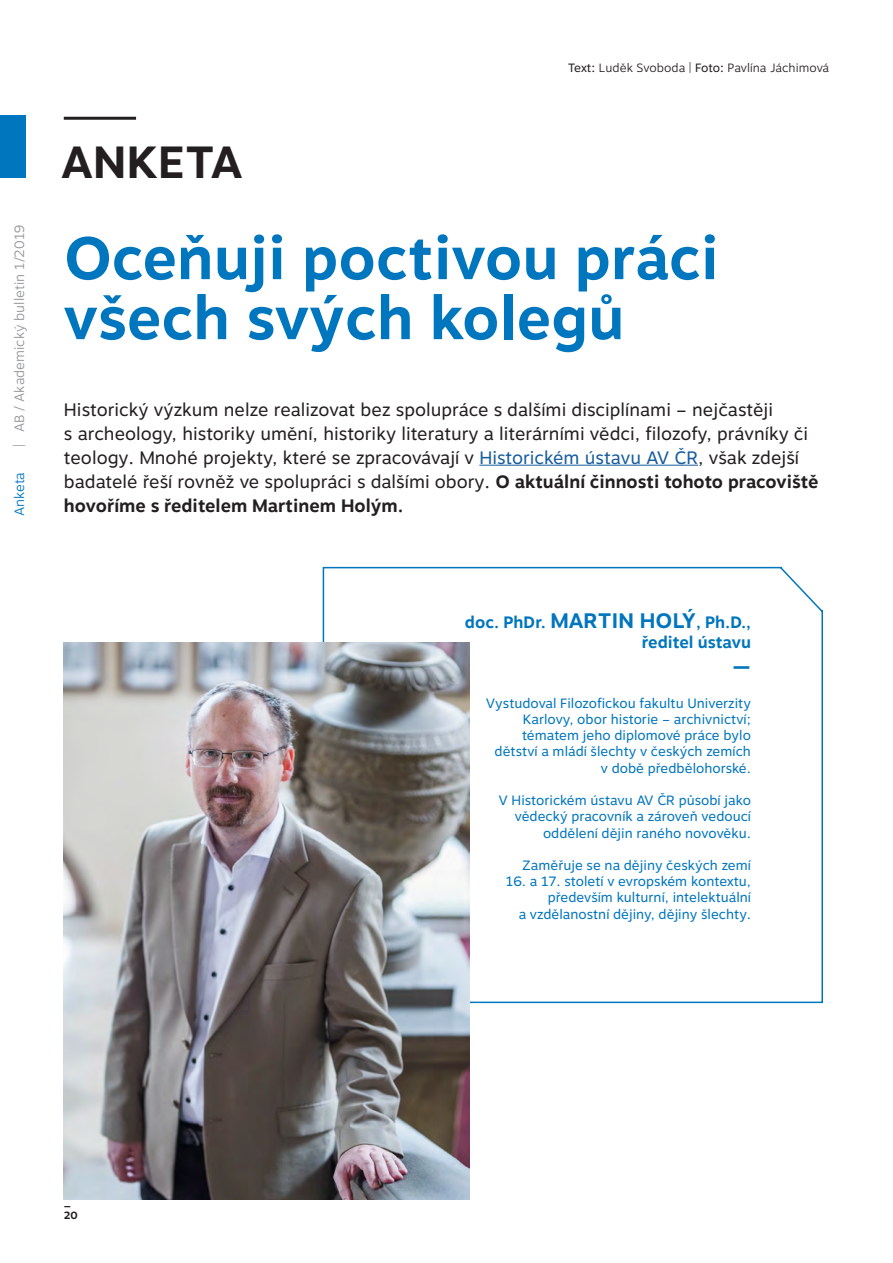
<style>
.page{position:relative;width:893px;height:1263px;background:#fff}
.page>*{position:absolute;margin:0;border:0;box-sizing:border-box;transform-origin:0 0}
.Headline{font:700 60px "Motiva Sans";color:#0076be}
.t1{font:700 45px "Motiva Sans";color:#231f20}
.Mezititulek{font:700 21px "Motiva Sans";color:#0076be}
.Perex{font:18px/24px "Motiva Sans";color:#231f20}
.Mezititulek-2{font:700 16.5px "Motiva Sans";color:#0076be}
.Chleba{font:13.5px/16.2px "Motiva Sans";color:#0076be;text-align:right}
.t2{font:300 13.5px "Motiva Sans";color:#939598}
.t3{font:300 13.5px "Motiva Sans";color:#0076be}
.t4{font:300 12px "Motiva Sans";color:#231f20}
.t5{font:700 10.5px/12.6px "Motiva Sans";color:#231f20}
.s1{font-weight:400}
.s2{color:#175d9e}
.s3{font-weight:700}
.s4{font-size:21px}
</style>
<div class="page">
<div style="left:0;top:116px;width:26px;height:62px;background:#0076be"></div>
<hr style="left:64px;top:117px;width:72px;height:3px;background:#231f20">
<hr style="left:479px;top:465px;width:219px;height:1px;background:#175d9e">
<svg style="left:322px;top:566px;width:501px;height:438px"></svg>
<img style="left:64px;top:643px;width:405px;height:556px">
<p class="t2" style="left:9px;top:447px;width:224px;rotate:-90deg">| AB / Akademický bulletin 1/2019</p>
<p class="t3" style="left:9px;top:516px;width:46px;rotate:-90deg">Anketa</p>
<p class="t1" style="left:61px;top:129px;width:184px">ANKETA</p>
<p class="t4" style="left:568px;top:59px;width:263px"><span class="s1">Text:</span> Luděk Svoboda | <span class="s1">Foto:</span> Pavlína Jáchimová</p>
<p class="Headline" style="left:64px;top:214px;width:656px">Oceňuji poctivou práci</p>
<p class="Headline" style="left:64px;top:274px;width:562px">všech svých kolegů</p>
<p class="Perex" style="left:64px;top:398px;width:756px">Historický výzkum nelze realizovat bez spolupráce s dalšími disciplínami – nejčastěji<br>s archeology, historiky umění, historiky literatury a literárními vědci, filozofy, právníky či teology. Mnohé projekty, které se zpracovávají v <span class="s2">Historickém ústavu AV ČR</span>, však zdejší badatelé řeší rovněž ve spolupráci s dalšími obory. <span class="s3">O aktuální činnosti tohoto pracoviště hovoříme s ředitelem Martinem Holým.</span></p>
<p class="Mezititulek-2" style="left:465px;top:610px;width:288px">doc. PhDr. <span class="s4">MARTIN HOLÝ</span>, Ph.D.,</p>
<p class="Mezititulek-2" style="left:642px;top:630px;width:111px">ředitel ústavu</p>
<p class="Mezititulek" style="left:732px;top:651px;width:20px">—</p>
<p class="Chleba" style="left:486px;top:695px;width:267px">Vystudoval Filozofickou fakultu Univerzity Karlovy, obor historie – archivnictví; tématem jeho diplomové práce bylo dětství a mládí šlechty v českých zemích v době předbělohorské.</p>
<p class="Chleba" style="left:498px;top:792px;width:254px">V Historickém ústavu AV ČR působí jako vědecký pracovník a zároveň vedoucí oddělení dějin raného novověku.</p>
<p class="Chleba" style="left:522px;top:857px;width:230px">Zaměřuje se na dějiny českých zemí</p>
<p class="Chleba" style="left:506px;top:873px;width:247px">16. a 17. století v evropském kontextu, především kulturní, intelektuální<br>a vzdělanostní dějiny, dějiny šlechty.</p>
<p class="t5" style="left:64px;top:1196px;width:16px">_<br>20</p>
</div>
